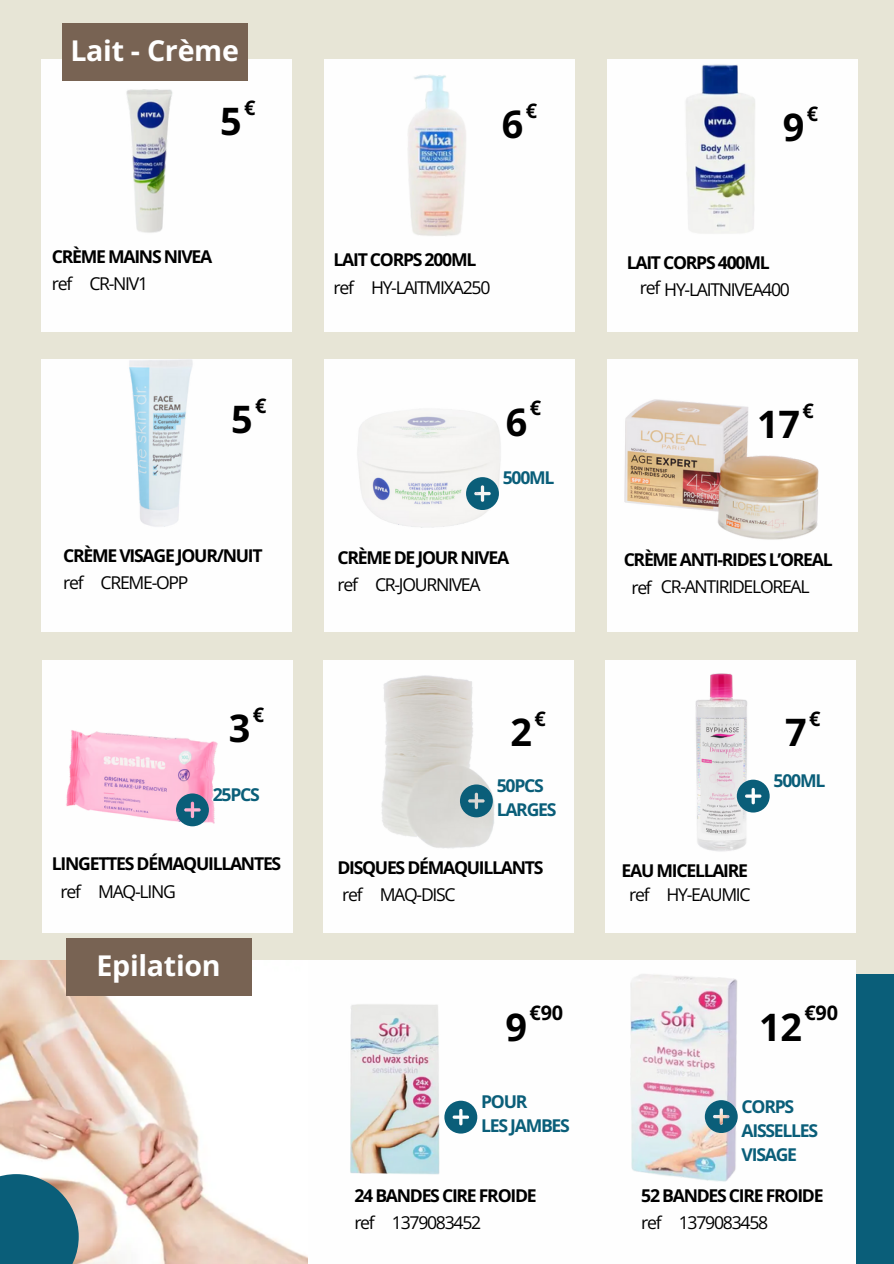
<style>
.page{position:relative;width:894px;height:1264px;background:#fff}
.page>*{position:absolute;margin:0;border:0;box-sizing:border-box;transform-origin:0 0}
.t1{font:700 37.8px "Open Sans";color:#000}
.t2{font:700 28.65px "Open Sans";letter-spacing:-.01em;color:#fff}
.t3{font:700 19.95px "Open Sans";color:#000}
.t4{font:700 17.7px "Open Sans";letter-spacing:-.07em;color:#000}
.t5{font:17.7px "Open Sans";letter-spacing:-.07em;color:#000}
.t6{font:700 17.7px/24.3px "Open Sans";letter-spacing:-.07em;color:#0a5e79}
</style>
<div class="page">
<div style="left:0;top:0;width:893px;height:1263px;background:#e7e5d6"></div>
<div style="left:607px;top:359px;width:250px;height:272px;background:#fefefe"></div>
<div style="left:324px;top:359px;width:250px;height:272px;background:#fefefe"></div>
<div style="left:0;top:974px;width:893px;height:289px;background:#0a5e79"></div>
<div style="left:43px;top:660px;width:250px;height:272px;background:#fefefe"></div>
<div style="left:605px;top:660px;width:250px;height:272px;background:#fefefe"></div>
<div style="left:323px;top:660px;width:250px;height:272px;background:#fefefe"></div>
<div style="left:0;top:960px;width:855px;height:303px;background:#fefefe"></div>
<div style="left:41px;top:359px;width:250px;height:272px;background:#fefefe"></div>
<img style="left:630px;top:974px;width:108px;height:208px">
<svg style="left:704px;top:1100px;width:33px;height:32px"></svg>
<img style="left:0;top:960px;width:307px;height:303px">
<div style="left:0;top:1174px;width:79px;height:89px;background:#0a5e79"></div>
<div style="left:607px;top:59px;width:250px;height:272px;background:#fefefe"></div>
<div style="left:324px;top:59px;width:250px;height:272px;background:#fefefe"></div>
<div style="left:41px;top:59px;width:250px;height:272px;background:#fefefe"></div>
<img style="left:624px;top:399px;width:195px;height:141px">
<div style="left:62px;top:23px;width:185px;height:58px;background:#786353"></div>
<div style="left:66px;top:937px;width:185px;height:58px;background:#786353"></div>
<img style="left:126px;top:89px;width:47px;height:144px">
<img style="left:408px;top:74px;width:58px;height:162px">
<img style="left:686px;top:64px;width:69px;height:170px">
<img style="left:695px;top:673px;width:75px;height:179px">
<svg style="left:736px;top:779px;width:33px;height:33px"></svg>
<img style="left:381px;top:675px;width:114px;height:174px">
<svg style="left:460px;top:784px;width:32px;height:33px"></svg>
<img style="left:66px;top:730px;width:152px;height:97px">
<svg style="left:176px;top:793px;width:33px;height:33px"></svg>
<img style="left:129px;top:359px;width:64px;height:168px">
<img style="left:357px;top:410px;width:144px;height:118px">
<svg style="left:466px;top:477px;width:32px;height:33px"></svg>
<img style="left:350px;top:1004px;width:112px;height:171px">
<svg style="left:444px;top:1100px;width:33px;height:33px"></svg>
<p class="t2" style="left:70px;top:31px;width:170px">Lait - Crème</p>
<p class="t3" style="left:244px;top:93px;width:13px">€</p>
<p class="t3" style="left:525px;top:97px;width:13px">€</p>
<p class="t1" style="left:220px;top:94px;width:23px">5</p>
<p class="t1" style="left:501px;top:98px;width:23px">6</p>
<p class="t4" style="left:52px;top:244px;width:162px">CRÈME MAINS NIVEA</p>
<h3 class="t5" style="left:52px;top:271px;width:22px">ref</h3>
<h3 class="t5" style="left:89px;top:271px;width:60px">CR-NIV1</h3>
<p class="t3" style="left:255px;top:392px;width:13px">€</p>
<p class="t1" style="left:231px;top:393px;width:23px">5</p>
<p class="t4" style="left:333px;top:247px;width:144px">LAIT CORPS 200ML</p>
<p class="t5" style="left:333px;top:275px;width:22px">ref</p>
<p class="t5" style="left:371px;top:275px;width:121px">HY-LAITMIXA250</p>
<h3 class="t1" style="left:505px;top:395px;width:23px">6</h3>
<p class="t3" style="left:529px;top:394px;width:13px">€</p>
<h3 class="t6" style="left:502px;top:465px;width:53px">500ML</h3>
<p class="t4" style="left:63px;top:542px;width:201px">CRÈME VISAGE JOUR/NUIT</p>
<h3 class="t5" style="left:63px;top:569px;width:22px">ref</h3>
<p class="t5" style="left:101px;top:569px;width:89px">CREME-OPP</p>
<h4 class="t4" style="left:337px;top:544px;width:173px">CRÈME DEJOUR NIVEA</h4>
<h4 class="t5" style="left:337px;top:571px;width:22px">ref</h4>
<p class="t5" style="left:375px;top:571px;width:107px">CR-JOURNIVEA</p>
<h3 class="t1" style="left:782px;top:100px;width:23px">9</h3>
<p class="t3" style="left:806px;top:99px;width:13px">€</p>
<h4 class="t4" style="left:626px;top:250px;width:144px">LAIT CORPS 400ML</h4>
<p class="t5" style="left:664px;top:277px;width:127px">HY-LAITNIVEA400</p>
<p class="t5" style="left:639px;top:275px;width:22px">ref</p>
<p class="t3" style="left:802px;top:396px;width:13px">€</p>
<p class="t1" style="left:756px;top:397px;width:44px">17</p>
<h3 class="t4" style="left:623px;top:547px;width:210px">CRÈME ANTI-RIDES L’OREAL</h3>
<p class="t5" style="left:631px;top:575px;width:22px">ref</p>
<h4 class="t5" style="left:660px;top:574px;width:150px">CR-ANTIRIDELOREAL</h4>
<h3 class="t3" style="left:253px;top:700px;width:13px">€</h3>
<p class="t3" style="left:808px;top:704px;width:13px">€</p>
<p class="t1" style="left:510px;top:705px;width:23px">2</p>
<p class="t3" style="left:534px;top:704px;width:13px">€</p>
<p class="t1" style="left:229px;top:702px;width:23px">3</p>
<p class="t1" style="left:785px;top:705px;width:23px">7</p>
<p class="t6" style="left:213px;top:781px;width:49px">25PCS</p>
<p class="t4" style="left:52px;top:851px;width:231px">LINGETTES DÉMAQUILLANTES</p>
<h4 class="t5" style="left:61px;top:878px;width:22px">ref</h4>
<p class="t5" style="left:98px;top:878px;width:79px">MAQ-LING</p>
<h3 class="t2" style="left:96px;top:945px;width:126px">Epilation</h3>
<p class="t6" style="left:496px;top:772px;width:49px">50PCS</p>
<p class="t6" style="left:773px;top:768px;width:53px">500ML</p>
<p class="t6" style="left:496px;top:797px;width:61px">LARGES</p>
<h3 class="t4" style="left:337px;top:855px;width:207px">DISQUES DÉMAQUILLANTS</h3>
<p class="t5" style="left:342px;top:882px;width:22px">ref</p>
<h4 class="t5" style="left:379px;top:882px;width:77px">MAQ-DISC</h4>
<h3 class="t3" style="left:529px;top:999px;width:35px">€90</h3>
<h3 class="t1" style="left:505px;top:1000px;width:23px">9</h3>
<p class="t6" style="left:481px;top:1088px;width:90px">POUR<br>LES JAMBES</p>
<p class="t4" style="left:354px;top:1182px;width:184px">24 BANDES CIRE FROIDE</p>
<p class="t5" style="left:354px;top:1209px;width:22px">ref</p>
<h3 class="t5" style="left:392px;top:1209px;width:91px">1379083452</h3>
<p class="t4" style="left:621px;top:857px;width:128px">EAU MICELLAIRE</p>
<p class="t5" style="left:629px;top:882px;width:22px">ref</p>
<p class="t5" style="left:666px;top:882px;width:86px">HY-EAUMIC</p>
<p class="t1" style="left:759px;top:1000px;width:44px">12</p>
<h3 class="t3" style="left:804px;top:999px;width:35px">€90</h3>
<h2 class="t6" style="left:741px;top:1093px;width:78px">CORPS<br>AISSELLES<br>VISAGE</h2>
<h1 class="t4" style="left:641px;top:1182px;width:184px">52 BANDES CIRE FROIDE</h1>
<p class="t5" style="left:641px;top:1209px;width:22px">ref</p>
<p class="t5" style="left:678px;top:1209px;width:91px">1379083458</p>
</div>
